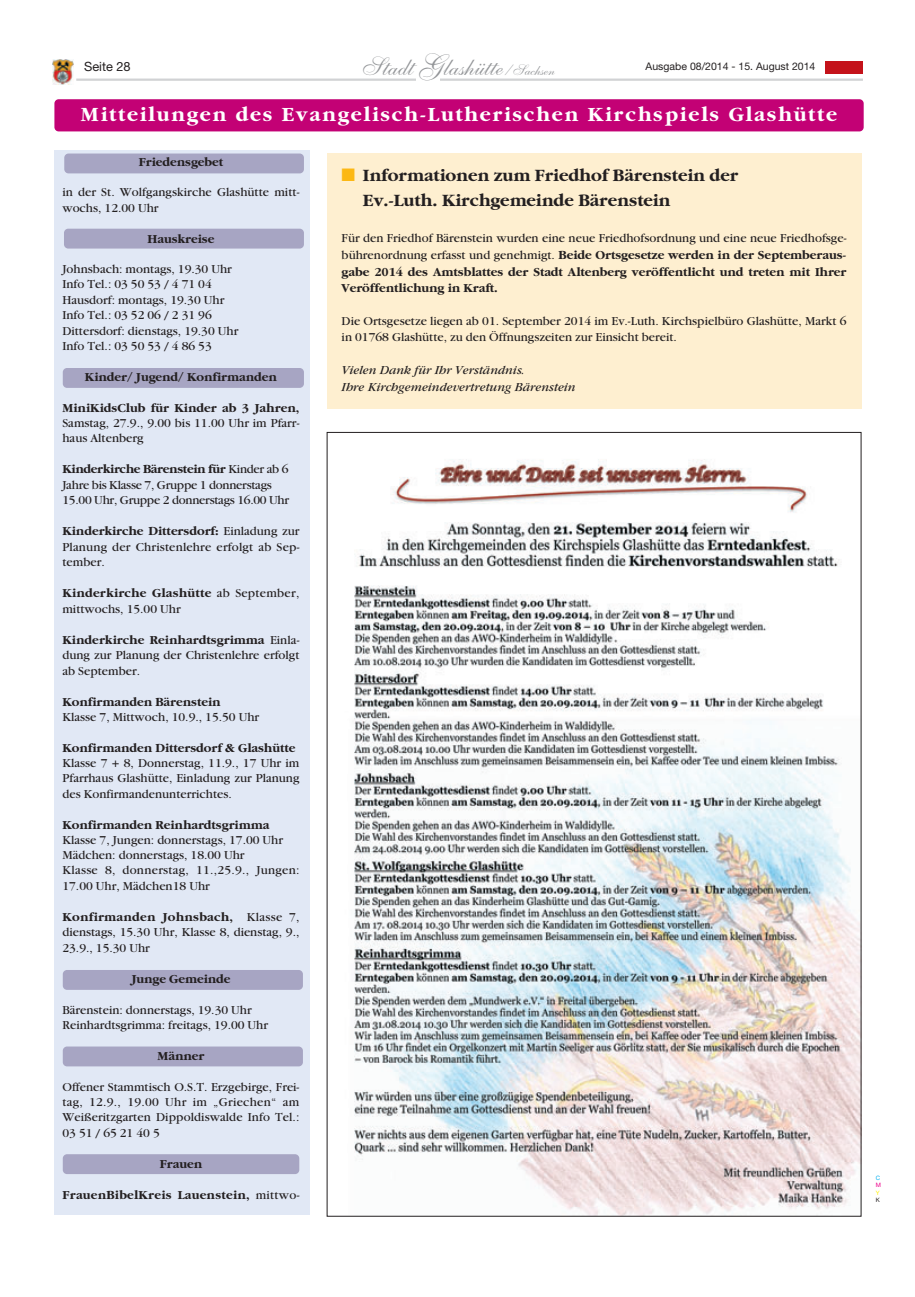
<style>
.page{position:relative;width:915px;height:1297px;background:#fff}
.page>*{position:absolute;margin:0;border:0;box-sizing:border-box;transform-origin:0 0}
.t1{font:25.5px "Shelley Allegro Script";color:#939598}
.t2{font:700 21px "Garamond";letter-spacing:.085em;color:#fff}
.t3{font:700 18px/25.2px "Garamond";color:#231f20}
.t4{font:12.75px/15.3px "Garamond";color:#231f20}
.t5{font:700 12.75px/17px "Garamond";color:#231f20;text-align:justify}
.t6{font:12.75px/15.5px "Garamond";letter-spacing:-.02em;color:#231f20}
.t7{font:italic 12.75px/16.5px "Garamond";color:#231f20}
.t8{font:700 12.75px "Garamond";letter-spacing:.02em;color:#231f20}
.t9{font:12.75px "Helvetica Neue";color:#231f20}
.t10{font:10.5px "Helvetica Neue";color:#231f20}
.t11{font:6px "Helvetica Neue";color:#00aeef}
.t12{font:6px "Helvetica Neue";color:#ed028c}
.t13{font:6px "Helvetica Neue";color:#fff101}
.t14{font:6px "Helvetica Neue";color:#231f20}
.s1{font-size:30px}
.s2{font-size:15px}
.s3{font-weight:700}
.s4{font-weight:400}
.s5{color:#fcb814}
</style>
<div class="page">
<img style="left:52px;top:60px;width:21px;height:24px">
<hr style="left:76px;top:79px;width:786px;height:2px;background:#d1d2d4">
<div style="left:825px;top:61px;width:37px;height:13px;background:#c4121a"></div>
<div style="left:416px;top:75px;width:23px;height:11px;background:#fff"></div>
<div style="left:54px;top:150px;width:255px;height:1065px;background:#e1e8f5"></div>
<div style="left:54px;top:99px;width:809px;height:32px;background:#c30175;border-radius:4px"></div>
<img style="left:354px;top:459px;width:505px;height:755px">
<div style="left:326px;top:153px;width:535px;height:256px;background:#feefd0"></div>
<div style="left:64px;top:154px;width:240px;height:19px;background:#a7a5c3;border-radius:4px"></div>
<div style="left:63px;top:970px;width:240px;height:20px;background:#a7a5c3;border-radius:4px"></div>
<div style="left:63px;top:1046px;width:240px;height:20px;background:#a7a5c3;border-radius:4px"></div>
<div style="left:64px;top:229px;width:240px;height:20px;background:#a7a5c3;border-radius:4px"></div>
<div style="left:63px;top:368px;width:241px;height:20px;background:#a7a5c3;border-radius:4px"></div>
<div style="left:63px;top:1154px;width:236px;height:20px;background:#a7a5c3;border-radius:4px"></div>
<p class="t9" style="left:84px;top:62px;width:48px">Seite 28</p>
<h1 class="t1" style="left:362px;top:60px;width:194px">Stadt <span class="s1">G</span>lashütte <span class="s2">/ Sachsen</span></h1>
<p class="t10" style="left:645px;top:62px;width:171px">Ausgabe 08/2014 - 15. August 2014</p>
<h2 class="t2" style="left:81px;top:106px;width:757px">Mitteilungen des Evangelisch-Lutherischen Kirchspiels Glashütte</h2>
<p class="t5" style="left:139px;top:155px;width:86px">Friedensgebet</p>
<p class="t4" style="left:62px;top:186px;width:238px">in der St. Wolfgangskirche Glashütte mitt&shy;wochs, 12.00 Uhr</p>
<p class="t5" style="left:147px;top:231px;width:68px">Hauskreise</p>
<p class="t4" style="left:62px;top:263px;width:177px">Johnsbach: montags, 19.30 Uhr<br>Info Tel.: 03 50 53 / 4 71 04<br>Hausdorf: montags, 19.30 Uhr<br>Info Tel.: 03 52 06 / 2 31 96<br>Dittersdorf: dienstags, 19.30 Uhr<br>Info Tel.: 03 50 53 / 4 86 53</p>
<p class="t5" style="left:85px;top:370px;width:193px">Kinder/ Jugend/ Konfirmanden</p>
<p class="t5" style="left:62px;top:400px;width:238px">MiniKidsClub für Kinder ab 3 Jahren,</p>
<p class="t4" style="left:62px;top:416px;width:238px">Samstag, 27.9., 9.00 bis 11.00 Uhr im Pfarr&shy;haus Altenberg</p>
<p class="t6" style="left:62px;top:463px;width:228px"><span class="s3">Kinderkirche Bärenstein für</span> Kinder ab 6<br>Jahre bis Klasse 7, Gruppe 1 donnerstags<br>15.00 Uhr, Gruppe 2 donnerstags 16.00 Uhr</p>
<p class="t4" style="left:62px;top:525px;width:238px;text-align:justify"><span class="s3">Kinderkirche Dittersdorf:</span> Einladung zur Planung der Christenlehre erfolgt ab Sep&shy;tember.</p>
<p class="t4" style="left:62px;top:587px;width:238px"><span class="s3">Kinderkirche Glashütte</span> ab September, mittwochs, 15.00 Uhr</p>
<p class="t4" style="left:62px;top:633px;width:238px;text-align:justify"><span class="s3">Kinderkirche Reinhardtsgrimma</span> Einla&shy;dung zur Planung der Christenlehre erfolgt ab September.</p>
<p class="t5" style="left:62px;top:694px;width:159px">Konfirmanden Bärenstein</p>
<p class="t4" style="left:62px;top:710px;width:198px">Klasse 7, Mittwoch, 10.9., 15.50 Uhr</p>
<p class="t5" style="left:62px;top:740px;width:234px">Konfirmanden Dittersdorf &amp; Glashütte</p>
<p class="t4" style="left:62px;top:756px;width:238px;text-align:justify">Klasse 7 + 8, Donnerstag, 11.9., 17 Uhr im Pfarrhaus Glashütte, Einladung zur Planung des Konfirmandenunterrichtes.</p>
<p class="t5" style="left:62px;top:817px;width:208px">Konfirmanden Reinhardtsgrimma</p>
<p class="t4" style="left:62px;top:833px;width:238px">Klasse 7, Jungen: donnerstags, 17.00 Uhr Mädchen: donnerstags, 18.00 Uhr<br>Klasse 8, donnerstag, 11.,25.9., Jungen:<br>17.00 Uhr, Mädchen18 Uhr</p>
<p class="t4" style="left:62px;top:910px;width:238px;text-align:justify"><span class="s3">Konfirmanden Johnsbach,</span> Klasse 7, dienstags, 15.30 Uhr, Klasse 8, dienstag, 9., 23.9., 15.30 Uhr</p>
<p class="t5" style="left:131px;top:971px;width:101px">Junge Gemeinde</p>
<p class="t4" style="left:62px;top:1003px;width:207px">Bärenstein: donnerstags, 19.30 Uhr<br>Reinhardtsgrimma: freitags, 19.00 Uhr</p>
<p class="t5" style="left:157px;top:1049px;width:48px">Männer</p>
<p class="t4" style="left:62px;top:1080px;width:238px;text-align:justify">Offener Stammtisch O.S.T. Erzgebirge, Frei&shy;tag, 12.9., 19.00 Uhr im „Griechen“ am Weißeritzgarten Dippoldiswalde Info Tel.:<br>03 51 / 65 21 40 5</p>
<p class="t5" style="left:160px;top:1156px;width:44px">Frauen</p>
<p class="t8" style="left:62px;top:1190px;width:238px">FrauenBibelKreis Lauenstein, <span class="s4">mittwo-</span></p>
<h3 class="t3" style="left:363px;top:164px;width:376px;text-indent:-21px"><span class="s5">■</span> Informationen zum Friedhof Bärenstein der<br>Ev.-Luth. Kirchgemeinde Bärenstein</h3>
<p class="t5" style="left:341px;top:230px;width:506px"><span class="s4">Für den Friedhof Bärenstein wurden eine neue Friedhofsordnung und eine neue Friedhofsge&shy;bührenordnung erfasst und genehmigt.</span> Beide Ortsgesetze werden in der Septemberaus&shy;gabe 2014 des Amtsblattes der Stadt Altenberg veröffentlicht und treten mit Ihrer Veröffentlichung in Kraft.</p>
<p class="t4" style="left:341px;top:314px;width:506px;line-height:16.5px">Die Ortsgesetze liegen ab 01. September 2014 im Ev.-Luth. Kirchspielbüro Glashütte, Markt 6 in 01768 Glashütte, zu den Öffnungszeiten zur Einsicht bereit.</p>
<p class="t7" style="left:341px;top:363px;width:235px">Vielen Dank für Ihr Verständnis.<br>Ihre Kirchgemeindevertretung Bärenstein</p>
<p class="t11" style="left:875px;top:1176px;width:6px">C</p>
<p class="t12" style="left:875px;top:1183px;width:7px">M</p>
<p class="t13" style="left:875px;top:1190px;width:5px">Y</p>
<p class="t14" style="left:875px;top:1197px;width:6px">K</p>
</div>
